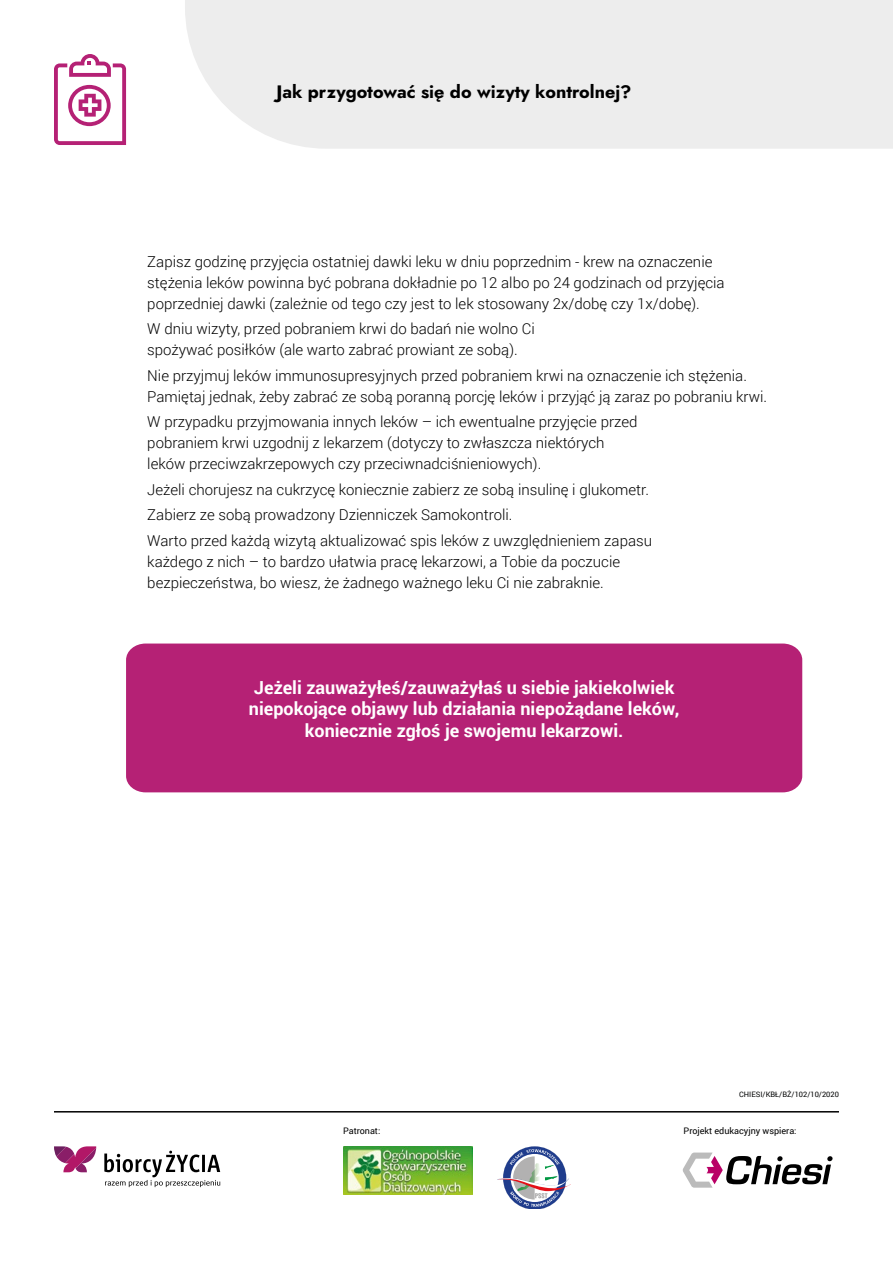
<style>
.page{position:relative;width:893px;height:1263px;background:#fff}
.page>*{position:absolute;margin:0;border:0;box-sizing:border-box;transform-origin:0 0}
.t1{font:700 18px/21.6px "Roboto";color:#fff;text-align:center}
.t2{font:18px "Jost";color:#000}
.t3{font:300 15px/21px "Roboto";color:#000}
.t4{font:9px "Roboto";color:#000}
.t5{font:7.5px "Roboto";color:#010202}
</style>
<div class="page">
<div style="left:185px;top:0;width:708px;height:149px;background:#ededed"></div>
<hr style="left:54px;top:1111px;width:785px;height:1px;background:#000">
<svg style="left:54px;top:1146px;width:42px;height:26px"></svg>
<svg style="left:104px;top:1151px;width:116px;height:36px"></svg>
<img style="left:343px;top:1146px;width:130px;height:48px">
<svg style="left:497px;top:1146px;width:73px;height:63px"></svg>
<svg style="left:54px;top:54px;width:72px;height:91px"></svg>
<div style="left:126px;top:643px;width:676px;height:149px;background:#b52175"></div>
<svg style="left:683px;top:1152px;width:150px;height:36px"></svg>
<p class="t2" style="left:276px;top:79px;width:357px">Jak przygotować się do wizyty kontrolnej?</p>
<p class="t3" style="left:147px;top:250px;width:579px">Zapisz godzinę przyjęcia ostatniej dawki leku w dniu poprzednim - krew na oznaczenie stężenia leków powinna być pobrana dokładnie po 12 albo po 24 godzinach od przyjęcia poprzedniej dawki (zależnie od tego czy jest to lek stosowany 2x/dobę czy 1x/dobę).</p>
<p class="t3" style="left:147px;top:318px;width:389px">W dniu wizyty, przed pobraniem krwi do badań nie wolno Ci spożywać posiłków (ale warto zabrać prowiant ze sobą).</p>
<p class="t3" style="left:147px;top:364px;width:621px">Nie przyjmuj leków immunosupresyjnych przed pobraniem krwi na oznaczenie ich stężenia.<br>Pamiętaj jednak, żeby zabrać ze sobą poranną porcję leków i przyjąć ją zaraz po pobraniu krwi.</p>
<p class="t3" style="left:147px;top:411px;width:492px">W przypadku przyjmowania innych leków – ich ewentualne przyjęcie przed pobraniem krwi uzgodnij z lekarzem (dotyczy to zwłaszcza niektórych leków przeciwzakrzepowych czy przeciwnadciśnieniowych).</p>
<p class="t3" style="left:147px;top:476px;width:506px;line-height:25.5px">Jeżeli chorujesz na cukrzycę koniecznie zabierz ze sobą insulinę i glukometr.<br>Zabierz ze sobą prowadzony Dzienniczek Samokontroli.<br>Warto przed każdą wizytą aktualizować spis leków z uwzględnieniem zapasu</p>
<p class="t3" style="left:147px;top:550px;width:474px">każdego z nich – to bardzo ułatwia pracę lekarzowi, a Tobie da poczucie bezpieczeństwa, bo wiesz, że żadnego ważnego leku Ci nie zabraknie.</p>
<p class="t1" style="left:249px;top:676px;width:432px">Jeżeli zauważyłeś/zauważyłaś u siebie jakiekolwiek niepokojące objawy lub działania niepożądane leków, koniecznie zgłoś je swojemu lekarzowi.</p>
<p class="t5" style="left:739px;top:1089px;width:101px">CHIESI/KBŁ/BŻ/102/10/2020</p>
<p class="t4" style="left:343px;top:1125px;width:39px">Patronat:</p>
<p class="t4" style="left:684px;top:1125px;width:114px">Projekt edukacyjny wspiera:</p>
</div>
